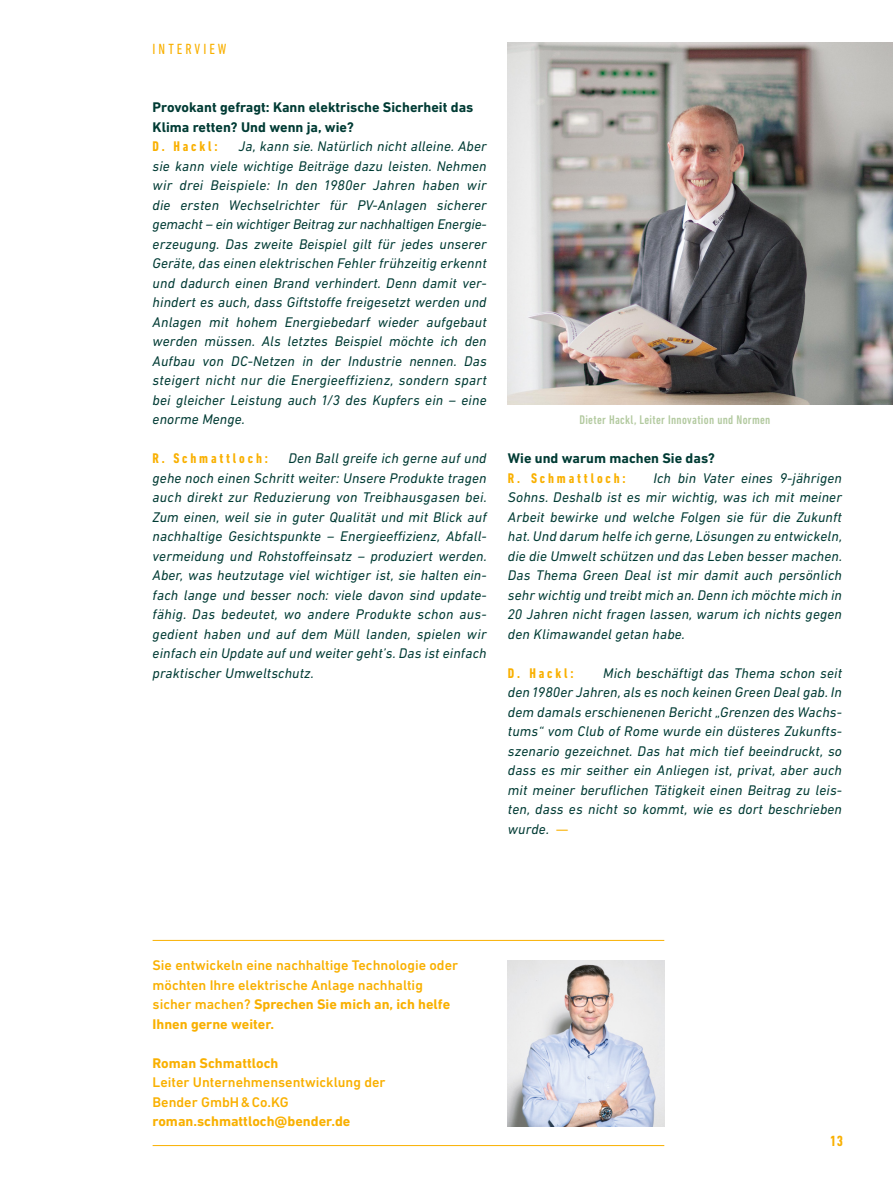
<style>
.page{position:relative;width:893px;height:1191px;background:#fff}
.page>*{position:absolute;margin:0;border:0;box-sizing:border-box;transform-origin:0 0}
.t1{font:condensed 15px "DIN Next LT Pro";letter-spacing:.2em;color:#f9b000}
.t2{font:700 condensed 15px "DIN Next LT Pro";color:#f9b000}
.t3{font:italic 14.25px/19.5px "DIN Next LT Pro";letter-spacing:.01em;color:#003b34;text-align:justify}
.t4{font:500 14.25px/19.5px "DIN Next LT Pro";color:#f9b000}
.t5{font:700 14.25px/19.5px "DIN Next LT Pro";color:#003b34}
.t6{font:700 condensed 14.25px "DIN Next LT Pro";letter-spacing:.2em;color:#f9b000}
.t7{font:700 14.25px "DIN Next LT Pro";color:#f9b000}
.t8{font:500 condensed 12.75px "DIN Next LT Pro";letter-spacing:.025em;color:#b3caa0}
.s1{font-style:normal;color:#f9b000}
.s2{font-weight:700}
</style>
<div class="page">
<img style="left:508px;top:43px;width:385px;height:362px">
<img style="left:508px;top:960px;width:156px;height:166px">
<hr style="left:153px;top:940px;width:511px;height:1px;background:#f9b000">
<hr style="left:153px;top:1145px;width:511px;height:1px;background:#f9b000">
<p class="t1" style="left:153px;top:40px;width:75px">INTERVIEW</p>
<p class="t5" style="left:153px;top:97px;width:322px">Provokant gefragt: Kann elektrische Sicherheit das<br>Klima retten? Und wenn ja, wie?</p>
<p class="t6" style="left:153px;top:138px;width:67px">D. Hackl:</p>
<p class="t3" style="left:153px;top:136px;width:336px;text-indent:86px">Ja, kann sie. Natürlich nicht alleine. Aber sie kann viele wichtige Beiträge dazu leisten. Nehmen wir drei Beispiele: In den 1980er Jahren haben wir die ersten Wechselrichter für PV-Anlagen sicherer gemacht – ein wichtiger Beitrag zur nachhaltigen Energie&shy;erzeugung. Das zweite Beispiel gilt für jedes unserer Geräte, das einen elektrischen Fehler frühzeitig erkennt und dadurch einen Brand verhindert. Denn damit ver&shy;hindert es auch, dass Giftstoffe freigesetzt werden und Anlagen mit hohem Energiebedarf wieder aufgebaut werden müssen. Als letztes Beispiel möchte ich den Aufbau von DC-Netzen in der Industrie nennen. Das steigert nicht nur die Energieeffizienz, sondern spart bei gleicher Leistung auch 1/3 des Kupfers ein – eine enorme Menge.</p>
<p class="t6" style="left:153px;top:450px;width:117px">R. Schmattloch:</p>
<p class="t8" style="left:579px;top:413px;width:193px">Dieter Hackl, Leiter Innovation und Normen</p>
<p class="t3" style="left:153px;top:448px;width:336px;text-indent:136px">Den Ball greife ich gerne auf und gehe noch einen Schritt weiter: Unsere Produkte tragen auch direkt zur Reduzierung von Treibhausgasen bei.<br>Zum einen, weil sie in guter Qualität und mit Blick auf nachhaltige Gesichtspunkte – Energieeffizienz, Abfall&shy;vermeidung und Rohstoffeinsatz – produziert werden.<br>Aber, was heutzutage viel wichtiger ist, sie halten ein&shy;fach lange und besser noch: viele davon sind update&shy;fähig. Das bedeutet, wo andere Produkte schon aus&shy;gedient haben und auf dem Müll landen, spielen wir einfach ein Update auf und weiter geht’s. Das ist einfach praktischer Umweltschutz.</p>
<p class="t5" style="left:508px;top:448px;width:209px">Wie und warum machen Sie das?</p>
<p class="t3" style="left:508px;top:468px;width:336px;text-indent:146px">Ich bin Vater eines 9-jährigen Sohns. Deshalb ist es mir wichtig, was ich mit meiner Arbeit bewirke und welche Folgen sie für die Zukunft hat. Und darum helfe ich gerne, Lösungen zu entwickeln, die die Umwelt schützen und das Leben besser machen.<br>Das Thema Green Deal ist mir damit auch persönlich sehr wichtig und treibt mich an. Denn ich möchte mich in 20 Jahren nicht fragen lassen, warum ich nichts gegen den Klimawandel getan habe.</p>
<p class="t6" style="left:508px;top:664px;width:67px">D. Hackl:</p>
<p class="t6" style="left:508px;top:469px;width:119px">R. Schmattloch:</p>
<p class="t3" style="left:508px;top:663px;width:336px;text-indent:95px">Mich beschäftigt das Thema schon seit den 1980er Jahren, als es noch keinen Green Deal gab. In dem damals erschienenen Bericht „Grenzen des Wachs&shy;tums“ vom Club of Rome wurde ein düsteres Zukunfts&shy;szenario gezeichnet. Das hat mich tief beeindruckt, so dass es mir seither ein Anliegen ist, privat, aber auch mit meiner beruflichen Tätigkeit einen Beitrag zu leis&shy;ten, dass es nicht so kommt, wie es dort beschrieben wurde. <span class="s1">—</span></p>
<p class="t4" style="left:153px;top:955px;width:307px">Sie entwickeln eine nachhaltige Technologie oder möchten Ihre elektrische Anlage nachhaltig sicher machen? <span class="s2">Sprechen Sie mich an, ich helfe Ihnen gerne weiter.</span></p>
<p class="t7" style="left:153px;top:1054px;width:127px">Roman Schmattloch</p>
<p class="t4" style="left:153px;top:1072px;width:234px">Leiter Unternehmensentwicklung der<br>Bender GmbH&amp;Co.KG</p>
<p class="t7" style="left:153px;top:1113px;width:199px">roman.schmattloch@bender.de</p>
<p class="t2" style="left:830px;top:1132px;width:14px">13</p>
</div>
